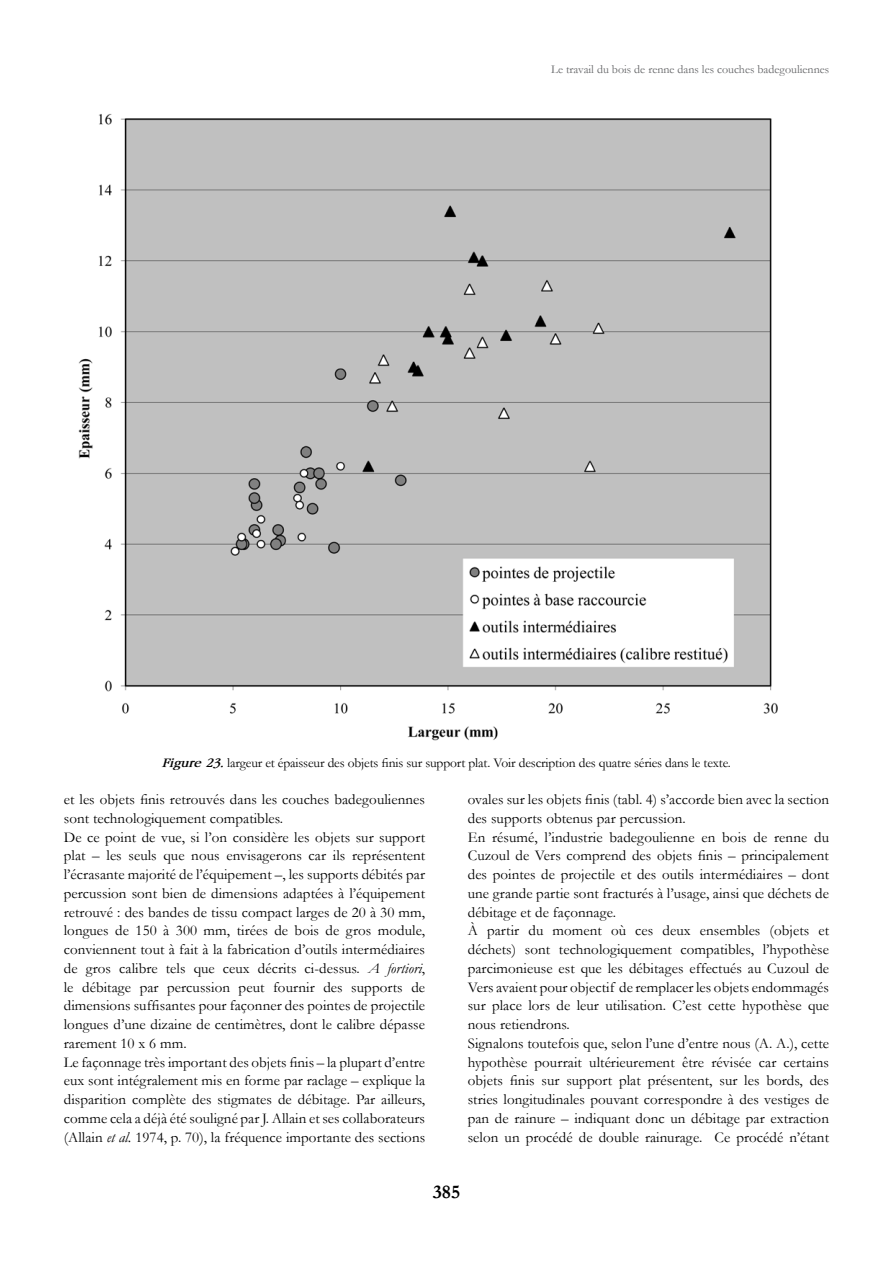
<style>
.page{position:relative;width:893px;height:1263px;background:#fff}
.page>*{position:absolute;margin:0;border:0;box-sizing:border-box;transform-origin:0 0}
.t1{font:700 19.5px "Garamond";color:#000}
.t2{font:15px/18.8px "Garamond";letter-spacing:.005em;color:#000}
.t3{font:13.5px "Garamond";letter-spacing:-.01em;color:#000}
.t4{font:12px "Garamond";color:#646567}
.s1{font-weight:700;font-style:italic}
.s2{font-style:italic}
</style>
<div class="page">
<img style="left:78px;top:114px;width:700px;height:627px">
<p class="t4" style="left:551px;top:61px;width:279px">Le travail du bois de renne dans les couches badegouliennes</p>
<p class="t3" style="left:162px;top:753px;width:571px"><span class="s1">Figure 23.</span> largeur et épaisseur des objets finis sur support plat. Voir description des quatre séries dans le texte.</p>
<p class="t2" style="left:468px;top:790px;width:363px">ovales sur les objets finis (tabl. 4) s’accorde bien avec la section des supports obtenus par percussion.<br>En résumé, l’industrie badegoulienne en bois de renne du Cuzoul de Vers comprend des objets finis – principalement des pointes de projectile et des outils intermédiaires – dont une grande partie sont fracturés à l’usage, ainsi que déchets de débitage et de façonnage.<br>à partir du moment où ces deux ensembles (objets et déchets) sont technologiquement compatibles, l’hypothèse parcimonieuse est que les débitages effectués au Cuzoul de Vers avaient pour objectif de remplacer les objets endommagés sur place lors de leur utilisation. C’est cette hypothèse que nous retiendrons.<br>Signalons toutefois que, selon l’une d’entre nous (A. A.), cette hypothèse pourrait ultérieurement être révisée car certains objets finis sur support plat présentent, sur les bords, des stries longitudinales pouvant correspondre à des vestiges de pan de rainure – indiquant donc un débitage par extraction selon un procédé de double rainurage. Ce procédé n’étant</p>
<p class="t2" style="left:64px;top:790px;width:363px">et les objets finis retrouvés dans les couches badegouliennes sont technologiquement compatibles.<br>De ce point de vue, si l’on considère les objets sur support plat – les seuls que nous envisagerons car ils représentent l’écrasante majorité de l’équipement –, les supports débités par percussion sont bien de dimensions adaptées à l’équipement retrouvé : des bandes de tissu compact larges de 20 à 30 mm, longues de 150 à 300 mm, tirées de bois de gros module, conviennent tout à fait à la fabrication d’outils intermédiaires de gros calibre tels que ceux décrits ci-dessus. <span class="s2">A fortiori</span>, le débitage par percussion peut fournir des supports de dimensions suffisantes pour façonner des pointes de projectile longues d’une dizaine de centimètres, dont le calibre dépasse rarement 10 x 6 mm.<br>Le façonnage très important des objets finis – la plupart d’entre eux sont intégralement mis en forme par raclage – explique la disparition complète des stigmates de débitage. Par ailleurs, comme cela a déjà été souligné par J. Allain et ses collaborateurs (Allain <span class="s2">et al.</span> 1974, p. 70), la fréquence importante des sections</p>
<h1 class="t1" style="left:433px;top:1178px;width:29px">385</h1>
</div>
